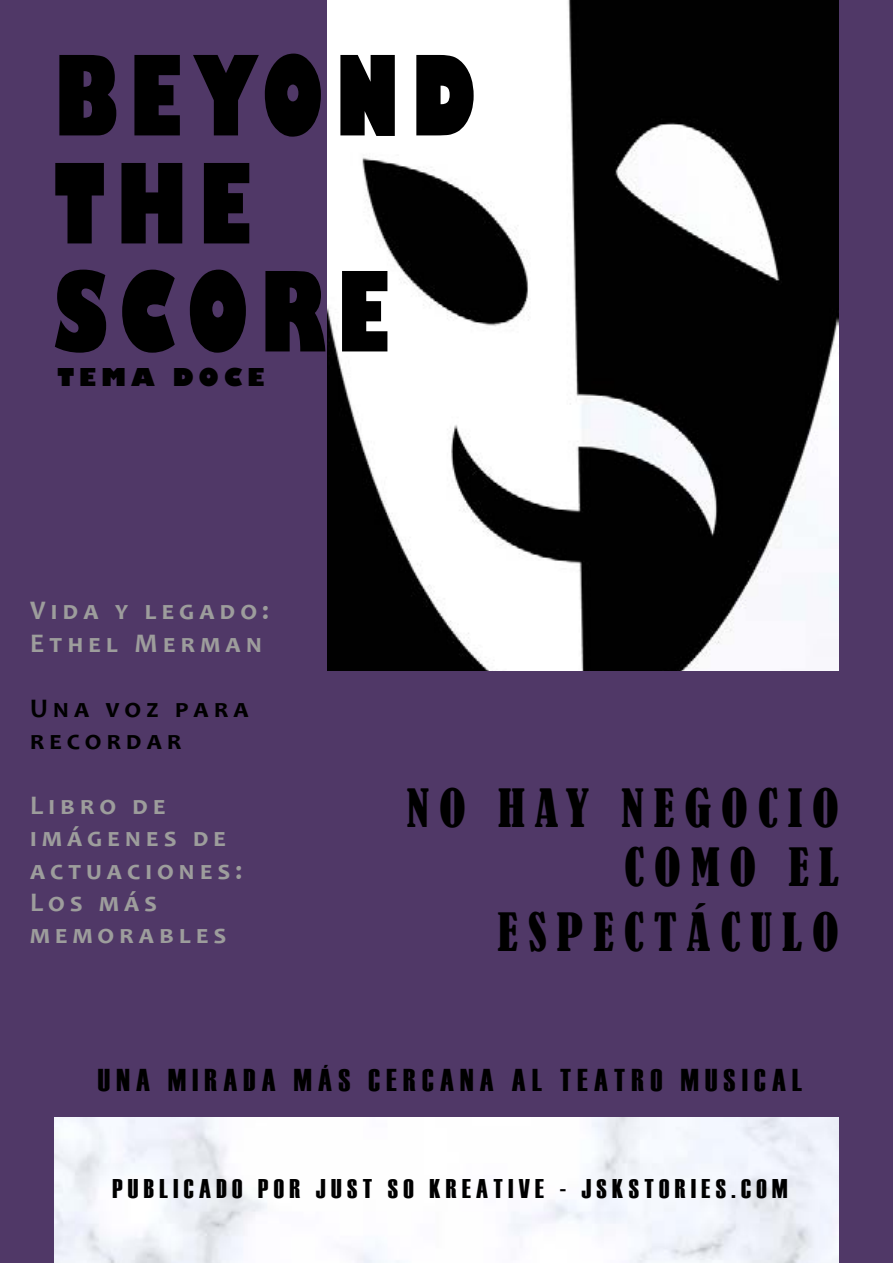
<style>
.page{position:relative;width:893px;height:1263px;background:#503867}
.page>*{position:absolute;margin:0;border:0;box-sizing:border-box;transform-origin:0 0}
.t1{font:800 condensed 108px/108px "Gill Sans";letter-spacing:.1em;color:#000}
.t2{font:condensed 49.5px/59.4px "Bernard";letter-spacing:.2em;color:#000;text-align:right}
.t3{font:31.5px "Haettenschweiler";letter-spacing:.2em;color:#000}
.t4{font:700 27px/32.4px "Candara";letter-spacing:.265em;color:#9d9d9c}
.t5{font:27px "Haettenschweiler";letter-spacing:.2em;color:#000}
.t6{font:700 27px/32.4px "Candara";letter-spacing:.21em;color:#9d9d9c}
.t7{font:700 27px/32.4px "Candara";letter-spacing:.265em;color:#000}
.t8{font:800 24px "Gill Sans";letter-spacing:.2em;color:#000}
</style>
<div class="page">
<img style="left:54px;top:1117px;width:785px;height:146px">
<img style="left:327px;top:0;width:512px;height:670px">
<h1 class="t1" style="left:54px;top:48px;width:423px">BEYOND<br>THE<br>SCORE</h1>
<p class="t8" style="left:57px;top:362px;width:209px">TEMA DOCE</p>
<p class="t6" style="left:30px;top:594px;width:241px">Vida y legado:<br>Ethel Merman</p>
<p class="t7" style="left:30px;top:691px;width:218px">Una voz par a recordar</p>
<p class="t4" style="left:30px;top:788px;width:214px">Libr o de imágenes de actuaciones:<br>Los más memorables</p>
<h2 class="t2" style="left:406px;top:779px;width:434px">NO HAY NEGOCIO<br>COMO EL</h2>
<h2 class="t2" style="left:498px;top:903px;width:343px">ESPECTÁCULO</h2>
<p class="t3" style="left:98px;top:1059px;width:706px">UNA MIRADA MÁS CERCANA AL TEATRO MUSICAL</p>
<p class="t5" style="left:112px;top:1170px;width:677px">PUBLICADO POR JUST SO KREATIVE - JSKSTORIES.COM</p>
</div>
